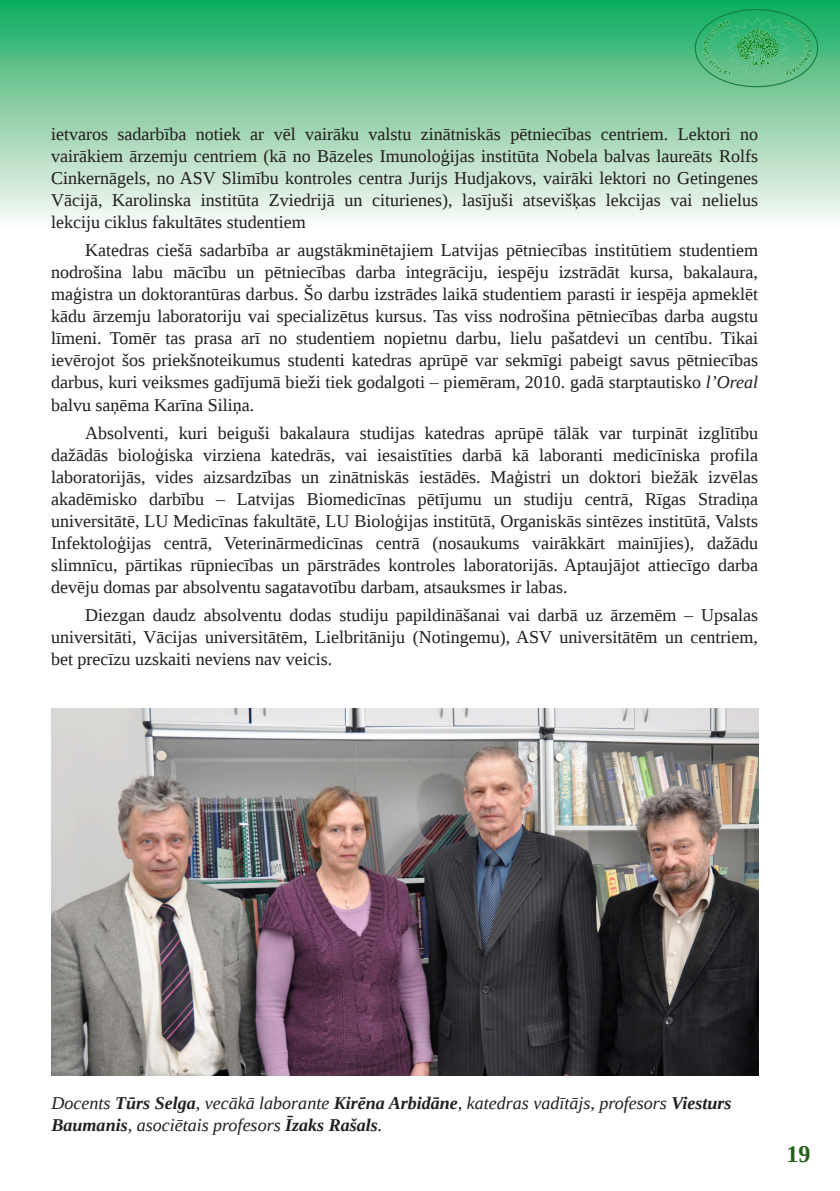
<style>
.page{position:relative;width:840px;height:1191px;background:#fff}
.page>*{position:absolute;margin:0;border:0;box-sizing:border-box;transform-origin:0 0}
.t1{font:700 24px "Liberation Serif";color:#24601c}
.t2{font:18px/22px "Liberation Serif";color:#231f20;text-align:justify}
.t3{font:italic 18px/22px "Liberation Serif";color:#231f20}
.s1{font-style:italic}
.s2{font-weight:700}
</style>
<div class="page">
<div style="left:0;top:0;width:839px;height:227px;background:linear-gradient(to bottom,#13a95d,#fff9f7)"></div>
<img style="left:702px;top:17px;width:109px;height:62px">
<img style="left:51px;top:708px;width:707px;height:367px">
<p class="t2" style="left:51px;top:123px;width:708px">ietvaros sadarbība notiek ar vēl vairāku valstu zinātniskās pētniecības centriem. Lektori no vairākiem ārzemju centriem (kā no Bāzeles Imunoloģijas institūta Nobela balvas laureāts Rolfs Cinkernāgels, no ASV Slimību kontroles centra Jurijs Hudjakovs, vairāki lektori no Getingenes Vācijā, Karolinska institūta Zviedrijā un citurienes), lasījuši atsevišķas lekcijas vai nelielus lekciju ciklus fakultātes studentiem</p>
<p class="t2" style="left:51px;top:239px;width:708px;text-indent:34px">Katedras ciešā sadarbība ar augstākminētajiem Latvijas pētniecības institūtiem studentiem nodrošina labu mācību un pētniecības darba integrāciju, iespēju izstrādāt kursa, bakalaura, maģistra un doktorantūras darbus. Šo darbu izstrādes laikā studentiem parasti ir iespēja apmeklēt kādu ārzemju laboratoriju vai specializētus kursus. Tas viss nodrošina pētniecības darba augstu līmeni. Tomēr tas prasa arī no studentiem nopietnu darbu, lielu pašatdevi un centību. Tikai ievērojot šos priekšnoteikumus studenti katedras aprūpē var sekmīgi pabeigt savus pētniecības darbus, kuri veiksmes gadījumā bieži tiek godalgoti – piemēram, 2010. gadā starptautisko <span class="s1">l’Oreal </span>balvu saņēma Karīna Siliņa.</p>
<p class="t2" style="left:51px;top:421px;width:708px;text-indent:34px">Absolventi, kuri beiguši bakalaura studijas katedras aprūpē tālāk var turpināt izglītību dažādās bioloģiska virziena katedrās, vai iesaistīties darbā kā laboranti medicīniska profila laboratorijās, vides aizsardzības un zinātniskās iestādēs. Maģistri un doktori biežāk izvēlas akadēmisko darbību – Latvijas Biomedicīnas pētījumu un studiju centrā, Rīgas Stradiņa universitātē, LU Medicīnas fakultātē, LU Bioloģijas institūtā, Organiskās sintēzes institūtā, Valsts Infektoloģijas centrā, Veterinārmedicīnas centrā (nosaukums vairākkārt mainījies), dažādu slimnīcu, pārtikas rūpniecības un pārstrādes kontroles laboratorijās. Aptaujājot attiecīgo darba devēju domas par absolventu sagatavotību darbam, atsauksmes ir labas.</p>
<p class="t2" style="left:51px;top:603px;width:708px;text-indent:34px">Diezgan daudz absolventu dodas studiju papildināšanai vai darbā uz ārzemēm – Upsalas universitāti, Vācijas universitātēm, Lielbritāniju (Notingemu), ASV universitātēm un centriem, bet precīzu uzskaiti neviens nav veicis.</p>
<p class="t3" style="left:52px;top:1092px;width:681px">Docents <span class="s2">Tūrs Selga</span>, vecākā laborante <span class="s2">Kirēna Arbidāne</span>, katedras vadītājs, profesors <span class="s2">Viesturs<br>Baumanis</span>, asociētais profesors <span class="s2">Īzaks Rašals</span>.</p>
<h1 class="t1" style="left:786px;top:1140px;width:25px">19</h1>
</div>
